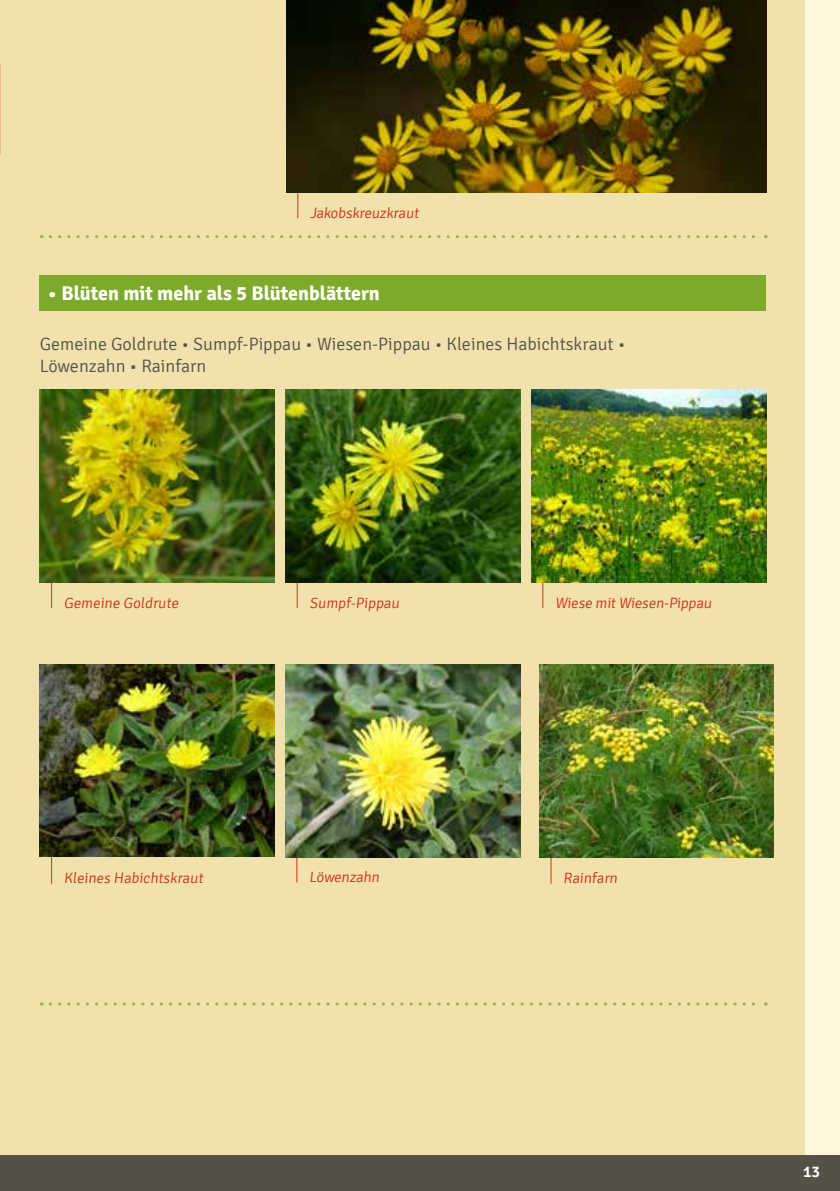
<style>
.page{position:relative;width:840px;height:1191px;background:#fff}
.page>*{position:absolute;margin:0;border:0;box-sizing:border-box;transform-origin:0 0}
.t1{font:700 20px "Signika";color:#fff}
.t2{font:300 18px/22px "Signika";color:#545246}
.t3{font:600 16px "Signika";color:#fff}
.t4{font:300 15px "Signika";color:#cf3319}
</style>
<div class="page">
<div style="left:0;top:0;width:839px;height:1191px;background:#fef6d9"></div>
<div style="left:0;top:0;width:804px;height:1191px;background:#f1e1ad"></div>
<div style="left:0;top:1155px;width:839px;height:36px;background:#545246"></div>
<div style="left:40px;top:275px;width:725px;height:35px;background:#7daa2b"></div>
<svg style="left:50px;top:1002px;width:715px;height:3px"></svg>
<svg style="left:50px;top:235px;width:715px;height:3px"></svg>
<hr style="left:550px;top:811px;width:1px;height:72px;background:#cf3319">
<img style="left:539px;top:664px;width:234px;height:193px">
<hr style="left:51px;top:811px;width:1px;height:72px;background:#cf3319">
<img style="left:40px;top:664px;width:234px;height:192px">
<hr style="left:51px;top:536px;width:1px;height:72px;background:#cf3319">
<hr style="left:296px;top:536px;width:1px;height:72px;background:#cf3319">
<img style="left:40px;top:390px;width:234px;height:193px">
<img style="left:285px;top:390px;width:235px;height:193px">
<hr style="left:542px;top:536px;width:1px;height:72px;background:#cf3319">
<img style="left:531px;top:390px;width:234px;height:193px">
<hr style="left:297px;top:146px;width:1px;height:72px;background:#cf3319">
<img style="left:286px;top:0;width:479px;height:193px">
<hr style="left:296px;top:810px;width:1px;height:72px;background:#cf3319">
<img style="left:285px;top:664px;width:235px;height:193px">
<p class="t4" style="left:310px;top:204px;width:112px">Jakobskreuzkraut</p>
<h1 class="t1" style="left:48px;top:281px;width:333px">• Blüten mit mehr als 5 Blütenblättern</h1>
<p class="t2" style="left:40px;top:333px;width:587px">Gemeine Goldrute • Sumpf-Pippau • Wiesen-Pippau • Kleines Habichtskraut •<br>Löwenzahn • Rainfarn</p>
<p class="t4" style="left:64px;top:594px;width:118px">Gemeine Goldrute</p>
<p class="t4" style="left:309px;top:594px;width:93px">Sumpf-Pippau</p>
<p class="t4" style="left:554px;top:594px;width:160px">Wiese mit Wiesen-Pippau</p>
<p class="t4" style="left:309px;top:868px;width:74px">Löwenzahn</p>
<p class="t4" style="left:64px;top:870px;width:143px">Kleines Habichtskraut</p>
<p class="t4" style="left:563px;top:870px;width:58px">Rainfarn</p>
<p class="t3" style="left:802px;top:1162px;width:18px">13</p>
</div>
